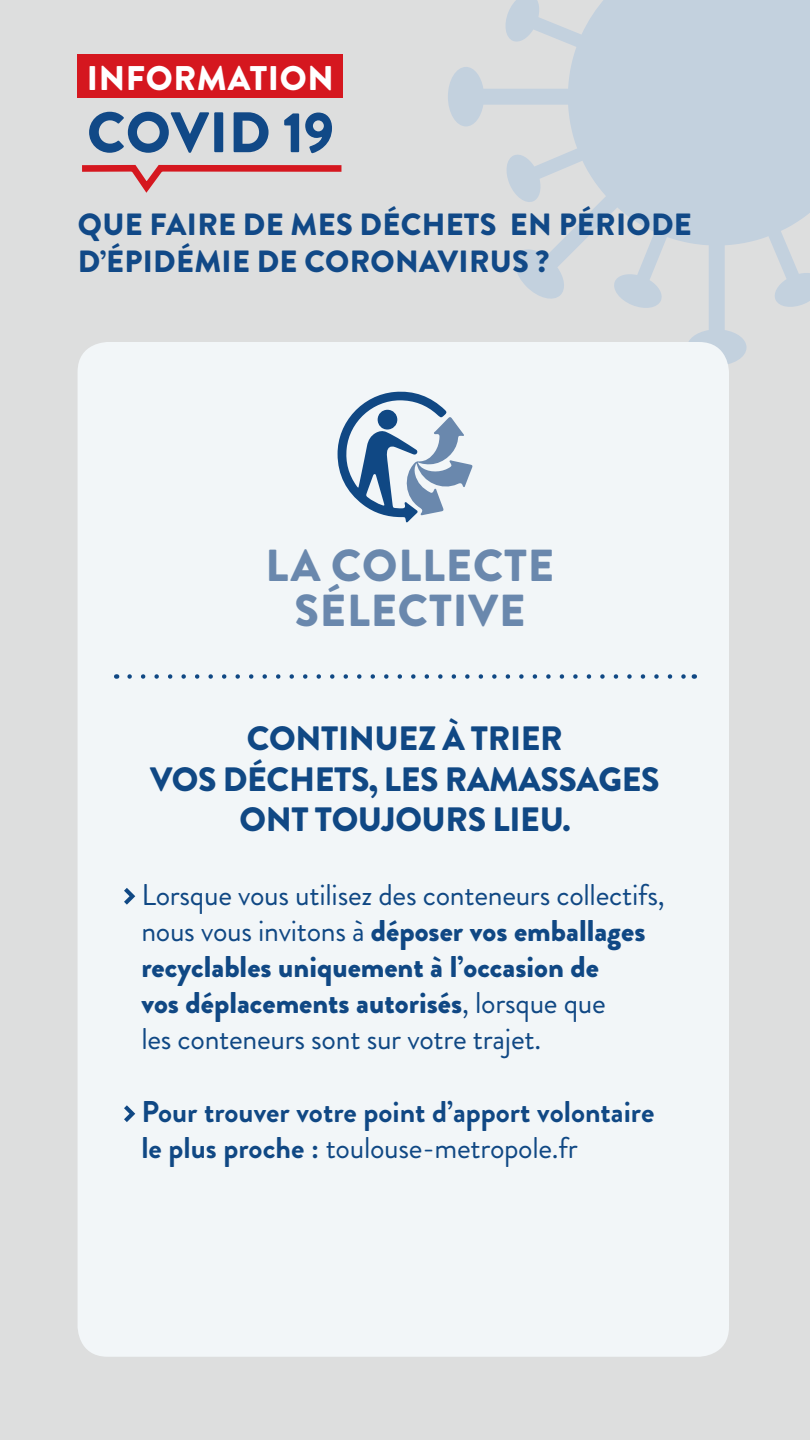
<style>
.page{position:relative;width:810px;height:1440px;background:#dddede}
.page>*{position:absolute;margin:0;border:0;box-sizing:border-box;transform-origin:0 0}
.t1{font:900 57px "Brandon Grotesque";letter-spacing:.005em;color:#114987}
.t2{font:900 44.78px/45px "Brandon Grotesque";letter-spacing:.02em;color:#6a88ad;text-align:center}
.t3{font:900 34.2px "Brandon Grotesque";letter-spacing:.02em;color:#fff}
.t4{font:900 33.75px/40.5px "Brandon Grotesque";letter-spacing:-.01em;color:#104884;text-align:center}
.t5{font:900 30.67px/36.8px "Brandon Grotesque";letter-spacing:.01em;color:#114987}
.t6{font:30px/36px "Brandon Grotesque";letter-spacing:-.01em;color:#104884}
.t7{font:700 30px/36px "Brandon Grotesque";color:#104884}
.s1{font-weight:900}
.s2{font-weight:400}
</style>
<div class="page">
<svg style="left:448px;top:0;width:362px;height:364px;fill:#c3d1de"></svg>
<div style="left:78px;top:54px;width:265px;height:44px;background:#d5171f"></div>
<svg style="left:82px;top:164px;width:260px;height:29px"></svg>
<div style="left:78px;top:342px;width:651px;height:1015px;background:#f2f6f8;border-radius:30px"></div>
<svg style="left:124px;top:888px;width:11px;height:17px"></svg>
<svg style="left:124px;top:1105px;width:11px;height:17px"></svg>
<svg style="left:130px;top:674px;width:556px;height:5px"></svg>
<svg style="left:337px;top:391px;width:136px;height:132px"></svg>
<div style="left:378px;top:410px;width:19px;height:20px;background:#104884;border-radius:50%"></div>
<p class="t3" style="left:87px;top:54px;width:249px">INFORMATION</p>
<h1 class="t1" style="left:87px;top:92px;width:249px">COVID 19</h1>
<p class="t5" style="left:78px;top:207px;width:616px">QUE FAIRE DE MES DÉCHETS EN PÉRIODE<br>D’ÉPIDÉMIE DE CORONAVIRUS ?</p>
<h2 class="t2" style="left:266px;top:544px;width:290px">LA COLLECTE<br>SÉLECTIVE</h2>
<p class="t4" style="left:150px;top:719px;width:511px">CONTINUEZ À TRIER<br>VOS DÉCHETS, LES RAMASSAGES<br>ONT TOUJOURS LIEU.</p>
<p class="t6" style="left:141px;top:877px;width:525px">Lorsque vous utilisez des conteneurs collectifs, nous vous invitons à <span class="s1">déposer vos emballages recyclables uniquement à l’occasion de<br>vos déplacements autorisés</span>, lorsque que<br>les conteneurs sont sur votre trajet.</p>
<p class="t7" style="left:141px;top:1094px;width:515px">Pour trouver votre point d’apport volontaire le plus proche : <span class="s2">toulouse-metropole.fr</span></p>
</div>
